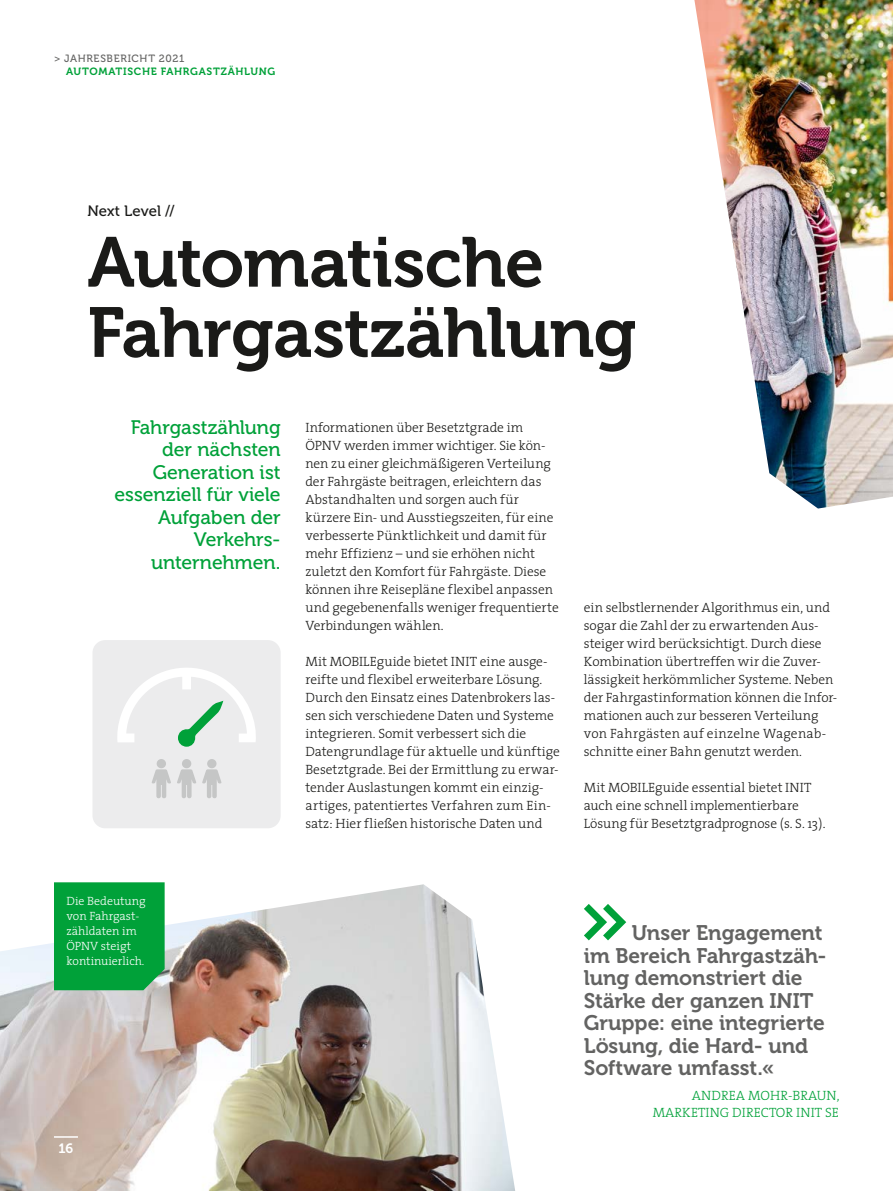
<style>
.page{position:relative;width:893px;height:1191px;background:#fff}
.page>*{position:absolute;margin:0;border:0;box-sizing:border-box;transform-origin:0 0}
.t1{font:70.2px/70.2px "Museo 700";letter-spacing:-.015em;color:#1a1a18}
.t2{font:21px/22.5px "Museo 700";letter-spacing:-.005em;color:#636362}
.t3{font:19.5px/22.5px "Museo 500";letter-spacing:-.005em;color:#00a139;text-align:right}
.t4{font:15px "Museo 500";color:#1a1a18}
.t5{font:300 13.5px/18px "The Serif";color:#1a1a18}
.t6{font:300 13.5px/16.5px "The Serif";color:#00a139;text-align:right}
.t7{font:13.5px "Museo 700";color:#fff}
.t8{font:300 12px/15px "The Serif";color:#fff}
.t9{font:10.5px "Museo 700";letter-spacing:.065em;color:#00a139}
.t10{font:10.5px "Museo 500";letter-spacing:.06em;color:#636362}
</style>
<div class="page">
<img style="left:0;top:884px;width:515px;height:307px">
<img style="left:694px;top:0;width:199px;height:508px">
<svg style="left:584px;top:904px;width:42px;height:36px"></svg>
<svg style="left:54px;top:1136px;width:24px;height:1px"></svg>
<div style="left:92px;top:640px;width:189px;height:188px;background:#ececed;border-radius:13px"></div>
<svg style="left:117px;top:668px;width:139px;height:79px"></svg>
<svg style="left:177px;top:759px;width:19px;height:39px"></svg>
<svg style="left:152px;top:759px;width:19px;height:39px"></svg>
<svg style="left:202px;top:759px;width:19px;height:39px"></svg>
<div style="left:54px;top:882px;width:111px;height:108px;background:#00a139"></div>
<p class="t10" style="left:54px;top:53px;width:132px">&gt; JAHRESBERICHT 2021</p>
<p class="t9" style="left:66px;top:66px;width:211px">AUTOMATISCHE FAHRGASTZÄHLUNG</p>
<p class="t4" style="left:88px;top:203px;width:89px">Next Level //</p>
<h1 class="t1" style="left:88px;top:228px;width:550px">Automatische<br>Fahrgastzählung</h1>
<h3 class="t3" style="left:114px;top:416px;width:168px">Fahrgastzählung der nächsten<br>Generation ist essenziell für viele<br>Aufgaben der<br>Verkehrs&shy;unternehmen.</h3>
<p class="t5" style="left:305px;top:418px;width:255px">Informationen über Besetztgrade im ÖPNV werden immer wichtiger. Sie kön&shy;nen zu einer gleichmäßigeren Verteilung der Fahrgäste beitragen, erleichtern das Abstandhalten und sorgen auch für kürzere Ein- und Ausstiegszeiten, für eine verbesserte Pünktlichkeit und damit für mehr Effizienz – und sie erhöhen nicht zuletzt den Komfort für Fahrgäste. Diese können ihre Reisepläne flexibel anpassen und gegebenenfalls weniger frequentierte Verbindungen wählen.</p>
<p class="t5" style="left:305px;top:652px;width:256px">Mit MOBILEguide bietet INIT eine ausge&shy;reifte und flexibel erweiterbare Lösung.<br>Durch den Einsatz eines Datenbrokers las&shy;sen sich verschiedene Daten und Systeme integrieren. Somit verbessert sich die Datengrundlage für aktuelle und künftige Besetztgrade. Bei der Ermittlung zu erwar&shy;tender Auslastungen kommt ein einzig&shy;artiges, patentiertes Verfahren zum Ein&shy;satz: Hier fließen historische Daten und</p>
<p class="t5" style="left:584px;top:598px;width:255px">ein selbstlernender Algorithmus ein, und sogar die Zahl der zu erwartenden Aus&shy;steiger wird berücksichtigt. Durch diese Kombination übertreffen wir die Zuver&shy;lässigkeit herkömmlicher Systeme. Neben der Fahrgastinformation können die Infor&shy;mationen auch zur besseren Verteilung von Fahrgästen auf einzelne Wagenab&shy;schnitte einer Bahn genutzt werden.</p>
<p class="t5" style="left:584px;top:778px;width:243px">Mit MOBILEguide essential bietet INIT auch eine schnell implementierbare<br>Lösung für Besetztgradprognose (s. S. 13).</p>
<p class="t8" style="left:66px;top:893px;width:81px">Die Bedeutung von Fahrgast&shy;zähldaten im<br>ÖPNV steigt kontinuierlich.</p>
<p class="t7" style="left:58px;top:1140px;width:16px">16</p>
<h2 class="t2" style="left:584px;top:922px;width:244px;text-indent:48px">Unser Engagement im Bereich Fahrgastzäh&shy;lung demonstriert die<br>Stärke der ganzen INIT<br>Gruppe: eine integrierte<br>Lösung, die Hard- und<br>Software umfasst.«</h2>
<p class="t6" style="left:653px;top:1087px;width:188px">ANDREA MOHR-BRAUN,<br>MARKETING DIRECTOR INIT SE</p>
</div>
